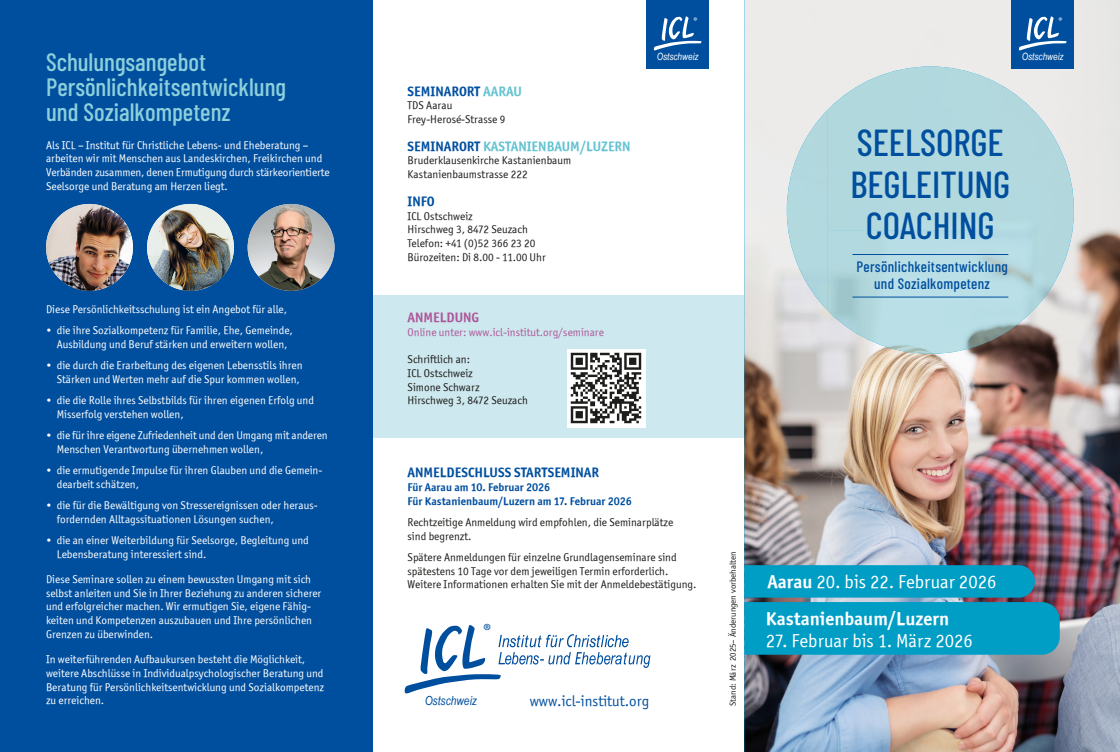
<style>
.page{position:relative;width:1120px;height:752px;background:#fff}
.page>*{position:absolute;margin:0;border:0;box-sizing:border-box;transform-origin:0 0}
.t1{font:500 37.5px/41.2px "Barlow Condensed";color:#004f9f;text-align:center}
.t2{font:500 25px/25px "Barlow Condensed";color:#8dd0db}
.t3{font:19.25px "Myriad Pro";color:#004f9f}
.t4{font:18.75px "Officina Sans ITCTT Book";color:#fff}
.t5{font:18.75px "Officina Sans ITCTT Bold";color:#fff}
.t6{font:500 15px/17.5px "Barlow Condensed";letter-spacing:.02em;color:#004f9f;text-align:center}
.t7{font:15px "Officina Sans ITCTT Book";color:#004f9f}
.t8{font:13.75px "Officina Sans ITCTT Bold";color:#004f9f}
.t9{font:13.75px "Officina Sans ITCTT Bold";color:#63c3d1}
.t10{font:13.75px "Officina Sans ITCTT Bold";color:#ae5899}
.t11{font:italic 12.5px "Arial Narrow";color:#004f9f}
.t12{font:11.25px/13.8px "Officina Sans ITCTT Book";color:#fff}
.t13{font:11.25px/13.8px "Officina Sans ITCTT Book";color:#1d1d1b}
.t14{font:11.25px/13.8px "Officina Sans ITCTT Bold";color:#004f9f}
.t15{font:11.25px "Officina Sans ITCTT Book";color:#ae5899}
.t16{font:italic 10px "Arial Narrow";color:#fff}
.t17{font:9.5px "Myriad Pro";color:#fff}
.t18{font:8.75px "Officina Sans ITCTT Book";color:#1d1d1b}
.s1{color:#63c3d1}
.s2{color:#004f9f}
.s3{font-family:"Officina Sans ITCTT Bold"}
</style>
<div class="page">
<div style="left:372px;top:295px;width:372px;height:143px;background:#cde8ee"></div>
<div style="left:0;top:0;width:372px;height:751px;background:#004f9f"></div>
<img style="left:744px;top:0;width:376px;height:751px">
<img style="left:46px;top:204px;width:87px;height:87px;border-radius:43px">
<img style="left:147px;top:204px;width:87px;height:87px;border-radius:43px">
<img style="left:248px;top:204px;width:86px;height:87px;border-radius:43px">
<img style="left:567px;top:349px;width:78px;height:78px">
<img style="left:827px;top:66px;width:165px;height:287px">
<img style="left:991px;top:80px;width:42px;height:260px">
<img style="left:787px;top:109px;width:41px;height:201px">
<img style="left:1033px;top:109px;width:41px;height:201px">
<hr style="left:852px;top:254px;width:156px;height:1px;background:#004f9f">
<hr style="left:852px;top:296px;width:156px;height:1px;background:#004f9f">
<svg style="left:744px;top:565px;width:315px;height:89px;background:#0b99bf"></svg>
<div style="left:646px;top:0;width:63px;height:68px;background:#004f9f"></div>
<svg style="left:654px;top:16px;width:48px;height:35px"></svg>
<div style="left:1011px;top:0;width:63px;height:68px;background:#004f9f"></div>
<svg style="left:1019px;top:16px;width:48px;height:35px"></svg>
<svg style="left:405px;top:625px;width:245px;height:68px"></svg>
<h2 class="t2" style="left:46px;top:48px;width:241px">Schulungsangebot<br>Persönlichkeitsentwicklung und Sozialkompetenz</h2>
<p class="t12" style="left:46px;top:138px;width:285px">Als ICL – Institut für Christliche Lebens- und Eheberatung – arbeiten wir mit Menschen aus Landeskirchen, Freikirchen und Verbänden zusammen, denen Ermutigung durch stärkeorientierte Seelsorge und Beratung am Herzen liegt.</p>
<p class="t12" style="left:46px;top:302px;width:242px">Diese Persönlichkeitsschulung ist ein Angebot für alle,</p>
<p class="t12" style="left:46px;top:323px;width:248px;text-align:center">• die ihre Sozialkompetenz für Familie, Ehe, Gemeinde,<br>Ausbildung und Beruf stärken und erweitern wollen,</p>
<p class="t12" style="left:46px;top:358px;width:258px;text-align:right">• die durch die Erarbeitung des eigenen Lebensstils ihren<br>Stärken und Werten mehr auf die Spur kommen wollen,</p>
<p class="t12" style="left:57px;top:393px;width:259px;text-indent:-11px">• die die Rolle ihres Selbstbilds für ihren eigenen Erfolg und<br>Misserfolg verstehen wollen,</p>
<p class="t12" style="left:57px;top:428px;width:272px;text-indent:-11px">• die für ihre eigene Zufriedenheit und den Umgang mit anderen<br>Menschen Verantwortung übernehmen wollen,</p>
<p class="t12" style="left:57px;top:463px;width:267px;text-indent:-11px">• die ermutigende Impulse für ihren Glauben und die Gemein&shy;dearbeit schätzen,</p>
<p class="t12" style="left:57px;top:498px;width:262px;text-indent:-11px">• die für die Bewältigung von Stressereignissen oder heraus&shy;fordernden Alltagssituationen Lösungen suchen,</p>
<p class="t12" style="left:57px;top:533px;width:254px;text-indent:-11px">• die an einer Weiterbildung für Seelsorge, Begleitung und<br>Lebensberatung interessiert sind.</p>
<p class="t12" style="left:46px;top:572px;width:277px">Diese Seminare sollen zu einem bewussten Umgang mit sich selbst anleiten und Sie in Ihrer Beziehung zu anderen sicherer und erfolgreicher machen. Wir ermutigen Sie, eigene Fähig&shy;keiten und Kompetenzen auszubauen und Ihre persönlichen Grenzen zu überwinden.</p>
<p class="t12" style="left:46px;top:652px;width:279px">In weiterführenden Aufbaukursen besteht die Möglichkeit, weitere Abschlüsse in Individualpsychologischer Beratung und Beratung für Persönlichkeitsentwicklung und Sozialkompetenz zu erreichen.</p>
<p class="t8" style="left:407px;top:82px;width:116px">SEMINARORT <span class="s1">AARAU</span></p>
<p class="t13" style="left:407px;top:99px;width:99px">TDS Aarau<br>Frey-Herosé-Strasse 9</p>
<p class="t9" style="left:407px;top:137px;width:225px"><span class="s2">SEMINARORT</span> KASTANIENBAUM/LUZERN</p>
<p class="t13" style="left:407px;top:154px;width:165px">Bruderklausenkirche Kastanienbaum<br>Kastanienbaumstrasse 222</p>
<p class="t8" style="left:407px;top:192px;width:29px">INFO</p>
<p class="t13" style="left:407px;top:209px;width:140px">ICL Ostschweiz<br>Hirschweg 3, 8472 Seuzach<br>Telefon: +41 (0)52 366 23 20<br>Bürozeiten: Di 8.00 - 11.00 Uhr</p>
<p class="t10" style="left:407px;top:308px;width:73px">ANMELDUNG</p>
<p class="t15" style="left:407px;top:325px;width:198px">Online unter: www.icl-institut.org/seminare</p>
<p class="t13" style="left:407px;top:352px;width:122px">Schriftlich an:<br>ICL Ostschweiz<br>Simone Schwarz<br>Hirschweg 3, 8472 Seuzach</p>
<p class="t17" style="left:693px;top:15px;width:6px">®</p>
<p class="t16" style="left:657px;top:50px;width:43px">Ostschweiz</p>
<p class="t8" style="left:407px;top:463px;width:193px">ANMELDESCHLUSS STARTSEMINAR</p>
<p class="t14" style="left:407px;top:479px;width:226px">Für Aarau am 10. Februar 2026<br>Für Kastanienbaum/Luzern am 17. Februar 2026</p>
<p class="t13" style="left:407px;top:514px;width:267px">Rechtzeitige Anmeldung wird empfohlen, die Seminarplätze sind begrenzt.</p>
<p class="t13" style="left:407px;top:549px;width:290px">Spätere Anmeldungen für einzelne Grundlagenseminare sind spätestens 10 Tage vor dem jeweiligen Termin erforderlich.<br>Weitere Informationen erhalten Sie mit der Anmeldebestätigung.</p>
<h3 class="t3" style="left:483px;top:618px;width:10px">®</h3>
<p class="t11" style="left:425px;top:691px;width:54px">Ostschweiz</p>
<h3 class="t7" style="left:530px;top:691px;width:121px">www.icl-institut.org</h3>
<p class="t17" style="left:1058px;top:15px;width:6px">®</p>
<p class="t16" style="left:1021px;top:50px;width:43px">Ostschweiz</p>
<h1 class="t1" style="left:850px;top:119px;width:161px">SEELSORGE<br>BEGLEITUNG<br>COACHING</h1>
<h3 class="t6" style="left:856px;top:256px;width:153px">Persönlichkeitsentwicklung und Sozialkompetenz</h3>
<p class="t18" style="left:728px;top:705px;width:156px;rotate:-90deg">Stand: März 2025– Änderungen vorbehalten</p>
<h3 class="t4" style="left:767px;top:570px;width:231px"><span class="s3">Aarau</span> 20. bis 22. Februar 2026</h3>
<h3 class="t5" style="left:766px;top:606px;width:185px">Kastanienbaum/Luzern</h3>
<h3 class="t4" style="left:766px;top:630px;width:209px">27. Februar bis 1. März 2026</h3>
</div>
